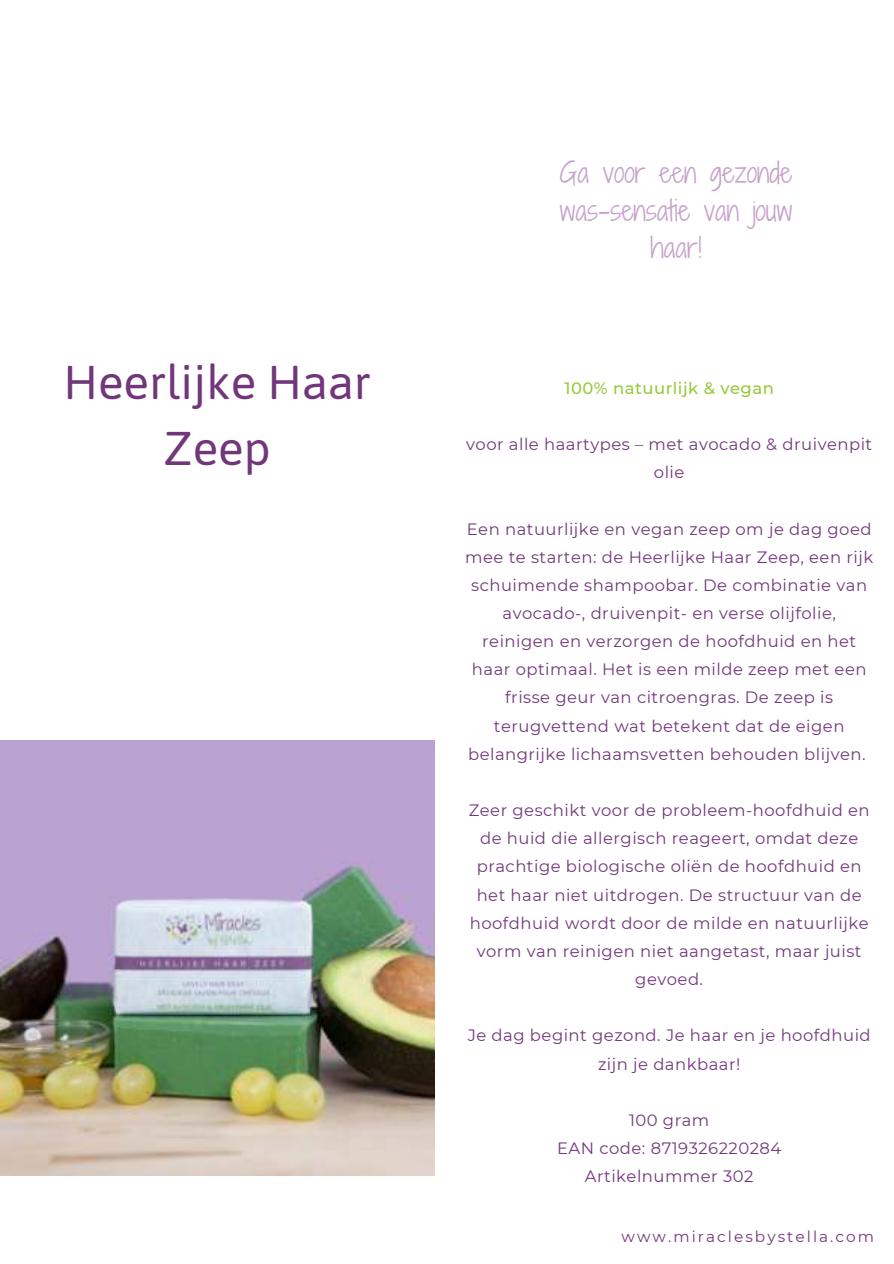
<style>
.page{position:relative;width:894px;height:1264px;background:#fff}
.page>*{position:absolute;margin:0;border:0;box-sizing:border-box;transform-origin:0 0}
.t1{font:47.25px/65.2px "Asap";color:#72377b;text-align:center}
.t2{font:27px/37.2px "Shadows Into Light Two";color:#c7a1ca;text-align:center}
.t3{font:16.35px/28.2px "Montserrat";letter-spacing:.03em;color:#72377b;text-align:center}
.t4{font:500 16.35px "Montserrat";letter-spacing:.03em;color:#98c93c}
.t5{font:15.3px "Montserrat";letter-spacing:.135em;color:#72377b}
</style>
<div class="page">
<img style="left:0;top:740px;width:435px;height:435px">
<h1 class="t1" style="left:63px;top:347px;width:309px">Heerlijke Haar<br>Zeep</h1>
<h2 class="t2" style="left:560px;top:154px;width:234px">Ga voor een gezonde was-sensatie van jouw haar!</h2>
<p class="t4" style="left:564px;top:376px;width:211px">100% natuurlijk &amp; vegan</p>
<p class="t3" style="left:466px;top:429px;width:407px">voor alle haartypes – met avocado &amp; druivenpit olie</p>
<p class="t3" style="left:465px;top:514px;width:409px">Een natuurlijke en vegan zeep om je dag goed mee te starten: de Heerlijke Haar Zeep, een rijk schuimende shampoobar. De combinatie van avocado-, druivenpit- en verse olijfolie, reinigen en verzorgen de hoofdhuid en het haar optimaal. Het is een milde zeep met een frisse geur van citroengras. De zeep is terugvettend wat betekent dat de eigen belangrijke lichaamsvetten behouden blijven.</p>
<p class="t3" style="left:468px;top:795px;width:402px">Zeer geschikt voor de probleem-hoofdhuid en de huid die allergisch reageert, omdat deze prachtige biologische oliën de hoofdhuid en het haar niet uitdrogen. De structuur van de hoofdhuid wordt door de milde en natuurlijke vorm van reinigen niet aangetast, maar juist gevoed.</p>
<p class="t3" style="left:467px;top:1020px;width:404px">Je dag begint gezond. Je haar en je hoofdhuid zijn je dankbaar!</p>
<p class="t3" style="left:557px;top:1105px;width:226px">100 gram<br>EAN code: 8719326220284<br>Artikelnummer 302</p>
<p class="t5" style="left:621px;top:1225px;width:254px">www.miraclesbystella.com</p>
</div>
